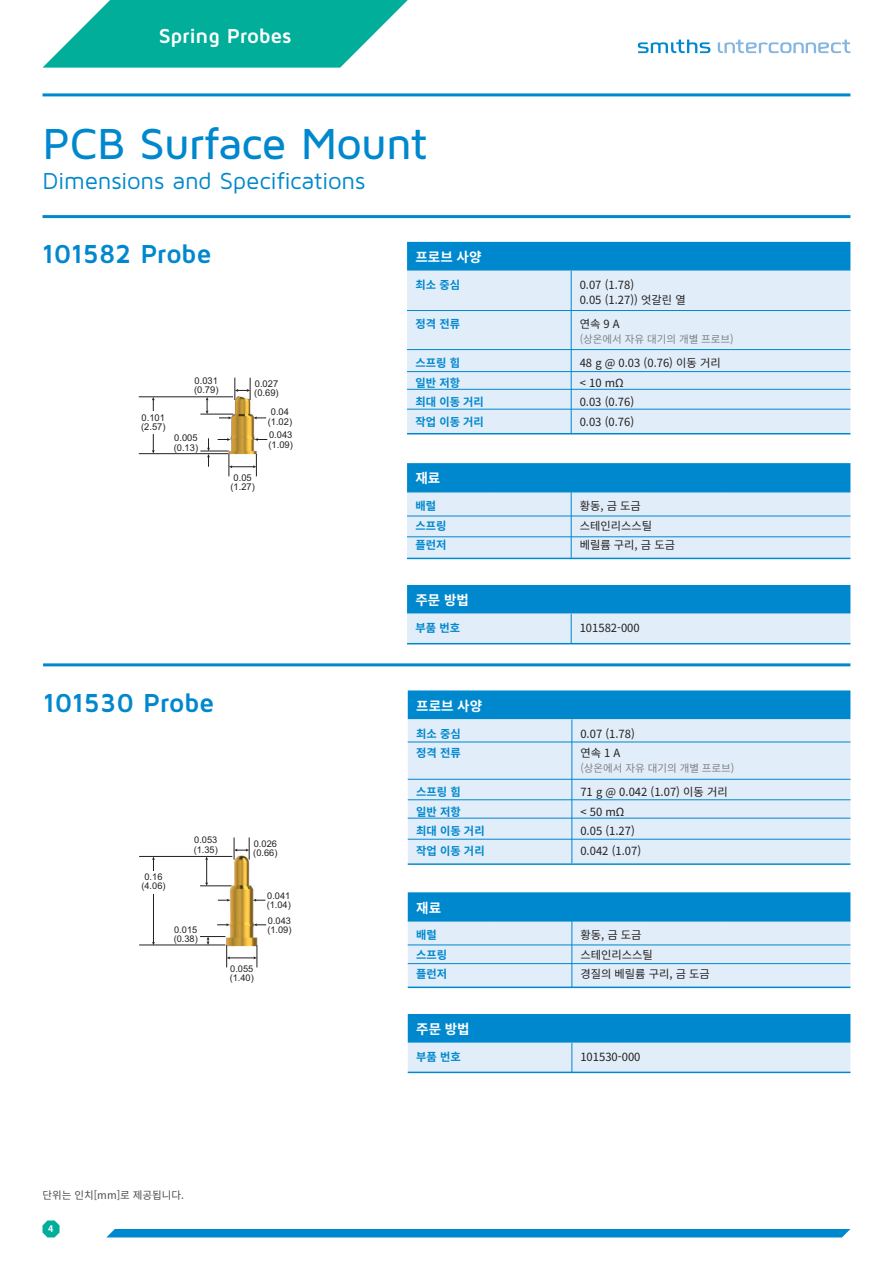
<style>
.page{position:relative;width:893px;height:1263px;background:#fff}
.page>*{position:absolute;margin:0;border:0;box-sizing:border-box;transform-origin:0 0}
.t1{font:500 45px "Maven Pro";letter-spacing:-.02em;color:#0088ce}
.t2{font:700 27px "Maven Pro";letter-spacing:-.015em;color:#0088ce}
.t3{font:24px "Maven Pro";letter-spacing:-.015em;color:#0088ce}
.t4{font:700 21px "Maven Pro";letter-spacing:-.015em;color:#fff}
.t5{font:700 13.5px "Noto Sans CJK";color:#fff}
.t6{font:11.25px/19.5px "Noto Sans CJK";color:#231f20}
.t7{font:700 11.25px/19.5px "Noto Sans CJK";color:#0088ce}
.t8{font:10.5px "Noto Sans CJK";color:#808285}
.t9{font:10.5px "Noto Sans CJK";color:#4b4c4d}
.t10{font:9.3px/9.3px "Arial";color:#231f20}
.t11{font:700 9px "Noto Sans CJK";color:#fff}
</style>
<div class="page">
<svg style="left:43px;top:0;width:365px;height:68px"></svg>
<svg style="left:638px;top:40px;width:72px;height:13px"></svg>
<svg style="left:718px;top:40px;width:132px;height:13px"></svg>
<svg style="left:43px;top:1220px;width:17px;height:17px"></svg>
<div style="left:107px;top:1229px;width:743px;height:8px;background:#0088ce"></div>
<hr style="left:43px;top:93px;width:807px;height:3px;background:#0088ce">
<hr style="left:43px;top:215px;width:807px;height:3px;background:#0088ce">
<hr style="left:43px;top:663px;width:807px;height:3px;background:#0088ce">
<div style="left:407px;top:242px;width:443px;height:29px;background:#0088ce"></div>
<svg style="left:407px;top:271px;width:443px;height:372px;background:#c2dff2"></svg>
<svg style="left:407px;top:434px;width:443px;height:151px"></svg>
<hr style="left:571px;top:271px;width:1px;height:163px;background:#0088ce">
<hr style="left:407px;top:492px;width:82px;height:1px;background:#0088ce">
<hr style="left:489px;top:492px;width:82px;height:1px;background:#0088ce">
<hr style="left:571px;top:492px;width:71px;height:1px;background:#0088ce">
<hr style="left:571px;top:492px;width:1px;height:66px;background:#0088ce">
<hr style="left:642px;top:492px;width:82px;height:1px;background:#0088ce">
<hr style="left:724px;top:492px;width:126px;height:1px;background:#0088ce">
<hr style="left:571px;top:614px;width:1px;height:30px;background:#0088ce">
<img style="left:192px;top:391px;width:76px;height:64px">
<hr style="left:153px;top:399px;width:1px;height:52px;background:#231f20">
<svg style="left:206px;top:398px;width:3px;height:16px"></svg>
<hr style="left:139px;top:397px;width:94px;height:1px;background:#231f20">
<hr style="left:139px;top:453px;width:89px;height:1px;background:#231f20">
<svg style="left:235px;top:378px;width:16px;height:22px"></svg>
<div style="left:139px;top:411px;width:29px;height:23px;background:#fff"></div>
<hr style="left:200px;top:414px;width:33px;height:1px;background:#231f20">
<svg style="left:253px;top:416px;width:13px;height:3px"></svg>
<svg style="left:219px;top:416px;width:13px;height:3px"></svg>
<svg style="left:200px;top:438px;width:67px;height:38px"></svg>
<hr style="left:407px;top:349px;width:443px;height:1px;background:#0088ce">
<hr style="left:407px;top:371px;width:443px;height:1px;background:#0088ce">
<hr style="left:407px;top:389px;width:443px;height:1px;background:#0088ce">
<hr style="left:407px;top:409px;width:443px;height:1px;background:#0088ce">
<hr style="left:407px;top:516px;width:443px;height:1px;background:#0088ce">
<hr style="left:407px;top:536px;width:443px;height:1px;background:#0088ce">
<hr style="left:407px;top:310px;width:443px;height:1px;background:#0088ce">
<hr style="left:407px;top:433px;width:443px;height:1px;background:#0088ce">
<hr style="left:407px;top:558px;width:443px;height:1px;background:#0088ce">
<hr style="left:407px;top:643px;width:443px;height:1px;background:#0088ce">
<img style="left:157px;top:837px;width:110px;height:108px">
<hr style="left:153px;top:859px;width:1px;height:84px;background:#231f20">
<svg style="left:205px;top:857px;width:3px;height:28px"></svg>
<hr style="left:139px;top:856px;width:93px;height:1px;background:#231f20">
<hr style="left:139px;top:945px;width:86px;height:1px;background:#231f20">
<svg style="left:234px;top:837px;width:16px;height:23px"></svg>
<svg style="left:254px;top:923px;width:12px;height:3px"></svg>
<div style="left:139px;top:871px;width:29px;height:22px;background:#fff"></div>
<hr style="left:200px;top:885px;width:32px;height:1px;background:#231f20">
<svg style="left:217px;top:923px;width:13px;height:3px"></svg>
<svg style="left:253px;top:899px;width:12px;height:2px"></svg>
<svg style="left:218px;top:899px;width:12px;height:2px"></svg>
<svg style="left:200px;top:936px;width:58px;height:31px"></svg>
<div style="left:408px;top:690px;width:442px;height:29px;background:#0088ce"></div>
<svg style="left:408px;top:719px;width:442px;height:353px;background:#bdddf1"></svg>
<svg style="left:408px;top:865px;width:442px;height:149px"></svg>
<hr style="left:572px;top:719px;width:1px;height:144px;background:#0088ce">
<hr style="left:408px;top:921px;width:82px;height:1px;background:#0088ce">
<hr style="left:490px;top:921px;width:82px;height:1px;background:#0088ce">
<hr style="left:572px;top:921px;width:71px;height:1px;background:#0088ce">
<hr style="left:572px;top:921px;width:1px;height:66px;background:#0088ce">
<hr style="left:643px;top:921px;width:82px;height:1px;background:#0088ce">
<hr style="left:725px;top:921px;width:125px;height:1px;background:#0088ce">
<hr style="left:572px;top:1043px;width:1px;height:30px;background:#0088ce">
<hr style="left:408px;top:779px;width:442px;height:1px;background:#0088ce">
<hr style="left:408px;top:799px;width:442px;height:1px;background:#0088ce">
<hr style="left:408px;top:818px;width:442px;height:1px;background:#0088ce">
<hr style="left:408px;top:839px;width:442px;height:1px;background:#0088ce">
<hr style="left:408px;top:945px;width:442px;height:1px;background:#0088ce">
<hr style="left:408px;top:963px;width:442px;height:1px;background:#0088ce">
<hr style="left:408px;top:742px;width:442px;height:1px;background:#0088ce">
<hr style="left:408px;top:863px;width:442px;height:2px;background:#0088ce">
<hr style="left:408px;top:986px;width:442px;height:2px;background:#0088ce">
<hr style="left:408px;top:1072px;width:442px;height:1px;background:#0088ce">
<h3 class="t4" style="left:159px;top:22px;width:134px">Spring Probes</h3>
<h1 class="t1" style="left:43px;top:115px;width:387px">PCB Surface Mount</h1>
<h3 class="t3" style="left:43px;top:166px;width:324px">Dimensions and Specifications</h3>
<h2 class="t2" style="left:42px;top:237px;width:171px">101582 Probe</h2>
<p class="t10" style="left:141px;top:413px;width:26px">0.101 (2.57)</p>
<p class="t10" style="left:194px;top:376px;width:26px">0.031 (0.79)</p>
<p class="t10" style="left:174px;top:433px;width:26px">0.005 (0.13)</p>
<p class="t10" style="left:254px;top:379px;width:26px">0.027 (0.69)</p>
<p class="t10" style="left:269px;top:430px;width:26px">0.043 (1.09)</p>
<p class="t10" style="left:268px;top:408px;width:26px;text-align:center">0.04 (1.02)</p>
<p class="t5" style="left:416px;top:250px;width:67px">프로브 사양</p>
<p class="t7" style="left:416px;top:275px;width:46px">최소 중심</p>
<p class="t7" style="left:416px;top:314px;width:46px">정격 전류</p>
<p class="t7" style="left:416px;top:353px;width:70px">스프링 힘<br>일반 저항<br>최대 이동 거리 작업 이동 거리</p>
<p class="t6" style="left:580px;top:278px;width:107px;line-height:15px">0.07 (1.78)<br>0.05 (1.27)) 엇갈린 열</p>
<p class="t6" style="left:580px;top:314px;width:42px">연속 9 A</p>
<p class="t8" style="left:580px;top:333px;width:156px">(상온에서 자유 대기의 개별 프로브)</p>
<p class="t6" style="left:580px;top:353px;width:143px">48 g @ 0.03 (0.76) 이동 거리 &lt; 10 mΩ<br>0.03 (0.76)<br>0.03 (0.76)</p>
<p class="t10" style="left:230px;top:473px;width:26px;text-align:center">0.05 (1.27)</p>
<h2 class="t2" style="left:43px;top:686px;width:173px">101530 Probe</h2>
<p class="t10" style="left:141px;top:872px;width:26px;text-align:center">0.16 (4.06)</p>
<p class="t10" style="left:194px;top:835px;width:26px">0.053 (1.35)</p>
<p class="t10" style="left:253px;top:839px;width:26px">0.026 (0.66)</p>
<p class="t10" style="left:267px;top:891px;width:26px">0.041 (1.04)</p>
<p class="t10" style="left:268px;top:916px;width:25px">0.043</p>
<p class="t10" style="left:174px;top:925px;width:25px">0.015</p>
<p class="t10" style="left:267px;top:925px;width:26px">(1.09)</p>
<p class="t10" style="left:174px;top:934px;width:26px">(0.38)</p>
<p class="t10" style="left:230px;top:964px;width:26px">0.055 (1.40)</p>
<p class="t9" style="left:43px;top:1189px;width:143px">단위는 인치[mm]로 제공됩니다.</p>
<p class="t11" style="left:48px;top:1224px;width:7px">4</p>
<p class="t5" style="left:416px;top:471px;width:26px">재료</p>
<p class="t7" style="left:416px;top:497px;width:33px">배럴 스프링 플런저</p>
<p class="t6" style="left:580px;top:497px;width:97px">황동, 금 도금 스테인리스스틸 베릴륨 구리, 금 도금</p>
<p class="t5" style="left:416px;top:593px;width:55px">주문 방법</p>
<p class="t7" style="left:416px;top:618px;width:46px">부품 번호</p>
<p class="t6" style="left:580px;top:618px;width:62px">101582-000</p>
<p class="t5" style="left:416px;top:698px;width:67px">프로브 사양</p>
<p class="t7" style="left:416px;top:724px;width:46px">최소 중심 정격 전류</p>
<p class="t7" style="left:416px;top:783px;width:70px">스프링 힘<br>일반 저항<br>최대 이동 거리 작업 이동 거리</p>
<p class="t6" style="left:580px;top:724px;width:56px">0.07 (1.78) 연속 1 A</p>
<p class="t8" style="left:580px;top:762px;width:156px">(상온에서 자유 대기의 개별 프로브)</p>
<p class="t6" style="left:580px;top:783px;width:149px">71 g @ 0.042 (1.07) 이동 거리 &lt; 50 mΩ<br>0.05 (1.27)<br>0.042 (1.07)</p>
<p class="t5" style="left:416px;top:900px;width:26px">재료</p>
<p class="t7" style="left:416px;top:926px;width:33px">배럴 스프링 플런저</p>
<p class="t6" style="left:580px;top:926px;width:131px">황동, 금 도금 스테인리스스틸<br>경질의 베릴륨 구리, 금 도금</p>
<p class="t5" style="left:416px;top:1022px;width:55px">주문 방법</p>
<p class="t7" style="left:416px;top:1047px;width:46px">부품 번호</p>
<p class="t6" style="left:580px;top:1047px;width:62px">101530-000</p>
</div>
